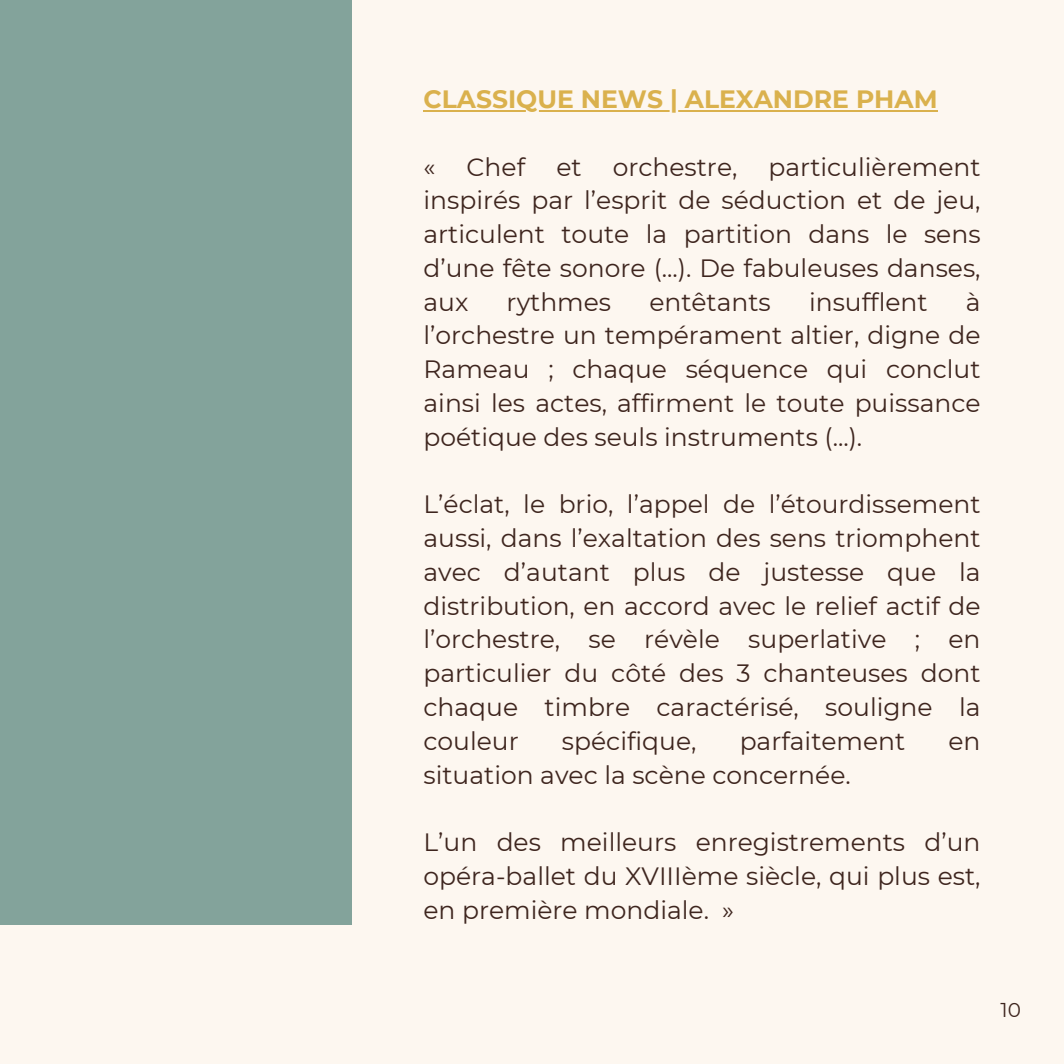
<style>
.page{position:relative;width:1064px;height:1064px;background:#fff}
.page>*{position:absolute;margin:0;border:0;box-sizing:border-box;transform-origin:0 0}
.t1{font:25px/33.8px "Montserrat";color:#3e251e;text-align:justify}
.t2{font:700 25px "Montserrat";color:#dab14d}
.t3{font:20px "Montserrat";color:#3e251e}
</style>
<div class="page">
<div style="left:0;top:0;width:1063px;height:1063px;background:#fdf7f0"></div>
<hr style="left:423px;top:110px;width:514px;height:2px;background:#dab14d">
<div style="left:0;top:0;width:351px;height:924px;background:#83a39b"></div>
<p class="t2" style="left:423px;top:84px;width:515px">CLASSIQUE NEWS | ALEXANDRE PHAM</p>
<p class="t1" style="left:423px;top:150px;width:558px">« Chef et orchestre, particulièrement inspirés par l’esprit de séduction et de jeu, articulent toute la partition dans le sens d’une fête sonore (...). De fabuleuses danses, aux</p>
<p class="t1" style="left:506px;top:285px;width:106px">rythmes</p>
<p class="t1" style="left:649px;top:285px;width:123px">entêtants</p>
<p class="t1" style="left:808px;top:285px;width:120px">insufflent</p>
<p class="t1" style="left:423px;top:285px;width:558px;text-indent:542px">à l’orchestre un tempérament altier, digne de Rameau ; chaque séquence qui conclut ainsi les actes, affirment le toute puissance poétique des seuls instruments (...).</p>
<p class="t1" style="left:423px;top:487px;width:558px">L’éclat, le brio, l’appel de l’étourdissement aussi, dans l’exaltation des sens triomphent avec d’autant plus de justesse que la distribution, en accord avec le relief actif de l’orchestre, se révèle superlative ; en particulier du côté des 3 chanteuses dont chaque timbre caractérisé, souligne la couleur</p>
<p class="t1" style="left:562px;top:723px;width:136px">spécifique,</p>
<p class="t1" style="left:739px;top:723px;width:167px">parfaitement</p>
<p class="t1" style="left:948px;top:723px;width:34px">en</p>
<p class="t1" style="left:423px;top:757px;width:428px">situation avec la scène concernée.</p>
<p class="t1" style="left:423px;top:825px;width:558px">L’un des meilleurs enregistrements d’un opéra-ballet du XVIIIème siècle, qui plus est, en première mondiale. »</p>
<h1 class="t3" style="left:1000px;top:997px;width:22px">10</h1>
</div>
